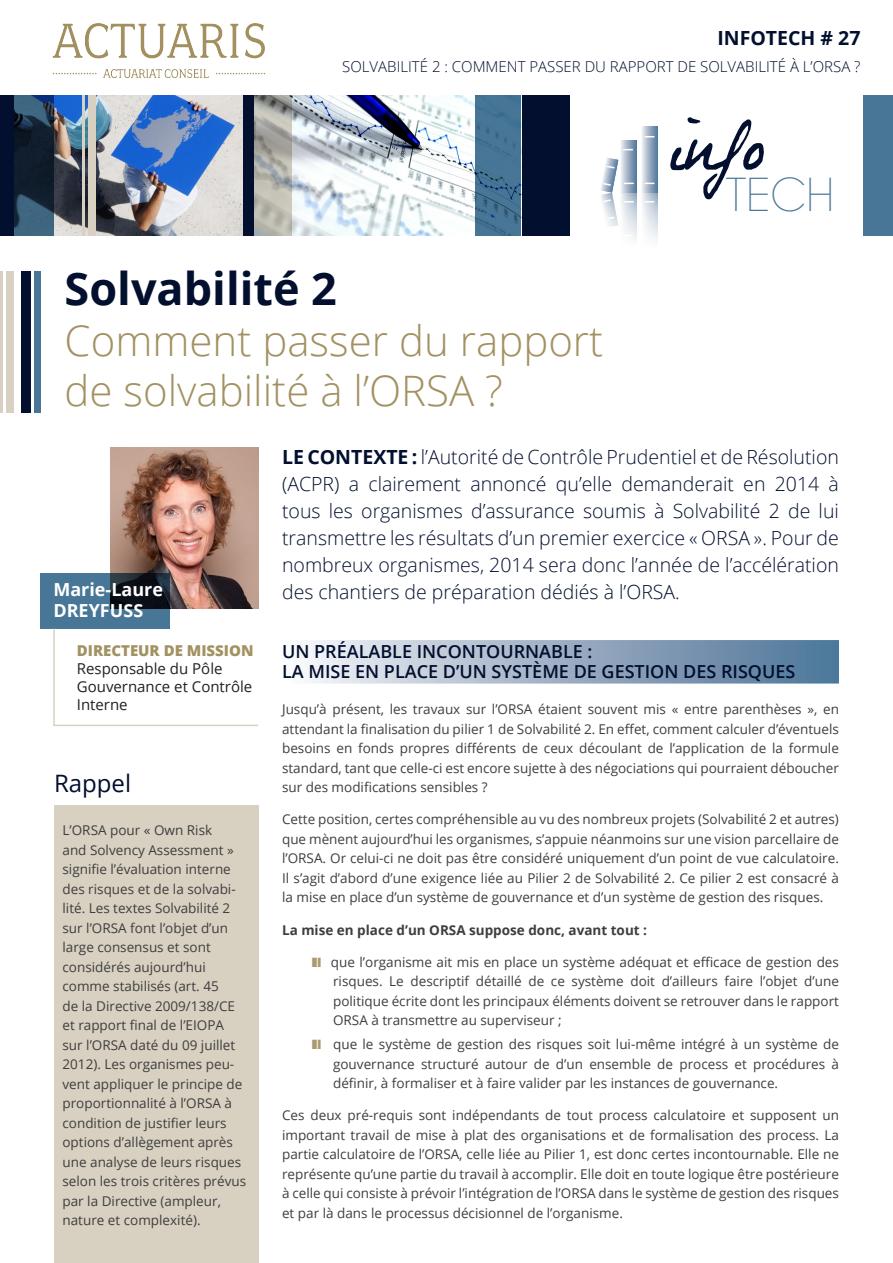
<style>
.page{position:relative;width:893px;height:1263px;background:#fff}
.page>*{position:absolute;margin:0;border:0;box-sizing:border-box;transform-origin:0 0}
.t1{font:700 45px "Open Sans";color:#020f2e}
.t2{font:200 45px "ITC Avant Garde Std";color:#4b789a}
.t3{font:300 42px/50.4px "Open Sans";color:#a29161}
.t4{font:24px "Open Sans";color:#020f2e}
.t5{font:300 19.5px/27px "Open Sans";color:#020f2e;text-align:justify}
.t6{font:700 19.5px "Open Sans";color:#020f2e}
.T22LIGNE{font:600 18px/19.5px "Open Sans";color:#020f2e}
.t7{font:700 18px/21.6px "Open Sans";color:#fff}
.t8{font:300 15px "Open Sans";color:#020f2e}
.t9{font:15px/18px "Open Sans";color:#231f20}
.t10{font:800 15px "Open Sans";color:#a29161}
.body{font:13.5px/19.5px "Open Sans";color:#3e3e3f;text-align:justify}
.encart{font:13.5px/19.5px "Open Sans";color:#3e3e3f}
.body-2{font:700 13.5px "Open Sans";color:#3e3e3f}
.s1{font-weight:700}
.s2{color:#aa9a6d}
</style>
<div class="page">
<img style="left:54px;top:95px;width:189px;height:140px">
<div style="left:521px;top:95px;width:372px;height:140px;background:#020f2e"></div>
<img style="left:292px;top:95px;width:184px;height:140px">
<div style="left:476px;top:95px;width:45px;height:140px;background:#487697"></div>
<svg style="left:254px;top:95px;width:38px;height:140px"></svg>
<svg style="left:13px;top:95px;width:41px;height:140px;fill:#121f2f"></svg>
<div style="left:0;top:95px;width:13px;height:140px;background:#020f2e"></div>
<div style="left:243px;top:95px;width:11px;height:140px;background:#020f2e"></div>
<div style="left:88px;top:95px;width:8px;height:140px;background:#d8d1c1"></div>
<hr style="left:83px;top:95px;width:2px;height:140px;background:#d8d1c1">
<div style="left:846px;top:95px;width:47px;height:140px;background:#487697"></div>
<div style="left:570px;top:83px;width:293px;height:181px;background:#fff"></div>
<svg style="left:642px;top:126px;width:15px;height:66px"></svg>
<svg style="left:621px;top:140px;width:15px;height:52px"></svg>
<svg style="left:642px;top:192px;width:15px;height:48px"></svg>
<svg style="left:644px;top:201px;width:10px;height:2px"></svg>
<svg style="left:621px;top:192px;width:15px;height:48px"></svg>
<svg style="left:624px;top:201px;width:10px;height:2px"></svg>
<svg style="left:601px;top:158px;width:17px;height:69px"></svg>
<svg style="left:670px;top:117px;width:94px;height:82px"></svg>
<img style="left:52px;top:19px;width:214px;height:59px">
<img style="left:110px;top:448px;width:148px;height:160px">
<svg style="left:41px;top:573px;width:129px;height:56px;fill:#487697"></svg>
<svg style="left:52px;top:627px;width:206px;height:99px"></svg>
<div style="left:21px;top:271px;width:10px;height:141px;background:#020f2e"></div>
<div style="left:34px;top:271px;width:7px;height:141px;background:#487697"></div>
<div style="left:6px;top:271px;width:8px;height:141px;background:#d8d1c1"></div>
<hr style="left:1px;top:271px;width:2px;height:141px;background:#d8d1c1">
<div style="left:282px;top:640px;width:557px;height:43px;background:linear-gradient(to right,#f7f5f8,#497095)"></div>
<div style="left:54px;top:805px;width:204px;height:458px;background:#d8d1c1"></div>
<p class="t6" style="left:717px;top:24px;width:145px">INFOTECH # 27</p>
<p class="t8" style="left:342px;top:56px;width:520px">SOLVABILITÉ 2 : COMMENT PASSER DU RAPPORT DE SOLVABILITÉ À L’ORSA ?</p>
<p class="t1" style="left:65px;top:257px;width:274px">Solvabilité 2</p>
<p class="t3" style="left:65px;top:314px;width:540px">Comment passer du rapport de solvabilité à l’ORSA ?</p>
<p class="t2" style="left:726px;top:168px;width:110px">TECH</p>
<p class="t7" style="left:53px;top:578px;width:111px">Marie-Laure<br>DREYFUSS</p>
<p class="t10" style="left:77px;top:639px;width:178px">DIRECTEUR DE MISSION</p>
<p class="t9" style="left:77px;top:659px;width:177px">Responsable du Pôle<br>Gouvernance et Contrôle<br>Interne</p>
<p class="t4" style="left:54px;top:767px;width:79px">Rappel</p>
<p class="encart" style="left:63px;top:820px;width:185px">L’ORSA pour « Own Risk<br>and Solvency Assessment » signifie l’évaluation interne des risques et de la solvabi&shy;lité. Les textes Solvabilité 2 sur l’ORSA font l’objet d’un large consensus et sont considérés aujourd’hui comme stabilisés (art. 45<br>de la Directive 2009/138/CE et rapport final de l’EIOPA sur l’ORSA daté du 09 juillet<br>2012). Les organismes peu&shy;vent appliquer le principe de proportionnalité à l’ORSA à condition de justifier leurs options d’allègement après une analyse de leurs risques selon les trois critères prévus par la Directive (ampleur, nature et complexité).</p>
<p class="t5" style="left:282px;top:443px;width:558px"><span class="s1">LE CONTEXTE :</span> l’Autorité de Contrôle Prudentiel et de Résolution (ACPR) a clairement annoncé qu’elle demanderait en 2014 à tous les organismes d’assurance soumis à Solvabilité 2 de lui transmettre les résultats d’un premier exercice « ORSA ». Pour de nombreux organismes, 2014 sera donc l’année de l’accélération des chantiers de préparation dédiés à l’ORSA.</p>
<p class="T22LIGNE" style="left:282px;top:641px;width:515px">UN PRÉALABLE INCONTOURNABLE :<br>LA MISE EN PLACE D’UN SYSTÈME DE GESTION DES RISQUES</p>
<p class="body" style="left:282px;top:699px;width:558px">Jusqu’à présent, les travaux sur l’ORSA étaient souvent mis « entre parenthèses », en attendant la finalisation du pilier 1 de Solvabilité 2. En effet, comment calculer d’éventuels besoins en fonds propres différents de ceux découlant de l’application de la formule standard, tant que celle-ci est encore sujette à des négociations qui pourraient déboucher sur des modifications sensibles ?</p>
<p class="body" style="left:282px;top:809px;width:558px">Cette position, certes compréhensible au vu des nombreux projets (Solvabilité 2 et autres) que mènent aujourd’hui les organismes, s’appuie néanmoins sur une vision parcellaire de l’ORSA. Or celui-ci ne doit pas être considéré uniquement d’un point de vue calculatoire.<br>Il s’agit d’abord d’une exigence liée au Pilier 2 de Solvabilité 2. Ce pilier 2 est consacré à la mise en place d’un système de gouvernance et d’un système de gestion des risques.</p>
<p class="body-2" style="left:282px;top:920px;width:366px">La mise en place d’un ORSA suppose donc, avant tout :</p>
<p class="body" style="left:333px;top:952px;width:507px;text-indent:-21px"><span class="s2">❚❙</span> que l’organisme ait mis en place un système adéquat et efficace de gestion des risques. Le descriptif détaillé de ce système doit d’ailleurs faire l’objet d’une politique écrite dont les principaux éléments doivent se retrouver dans le rapport ORSA à transmettre au superviseur ;</p>
<p class="body" style="left:333px;top:1034px;width:507px;text-indent:-21px"><span class="s2">❚❙</span> que le système de gestion des risques soit lui-même intégré à un système de gouvernance structuré autour de d’un ensemble de process et procédures à définir, à formaliser et à faire valider par les instances de gouvernance.</p>
<p class="body" style="left:282px;top:1105px;width:558px">Ces deux pré-requis sont indépendants de tout process calculatoire et supposent un important travail de mise à plat des organisations et de formalisation des process. La partie calculatoire de l’ORSA, celle liée au Pilier 1, est donc certes incontournable. Elle ne représente qu’une partie du travail à accomplir. Elle doit en toute logique être postérieure à celle qui consiste à prévoir l’intégration de l’ORSA dans le système de gestion des risques et par là dans le processus décisionnel de l’organisme.</p>
</div>
